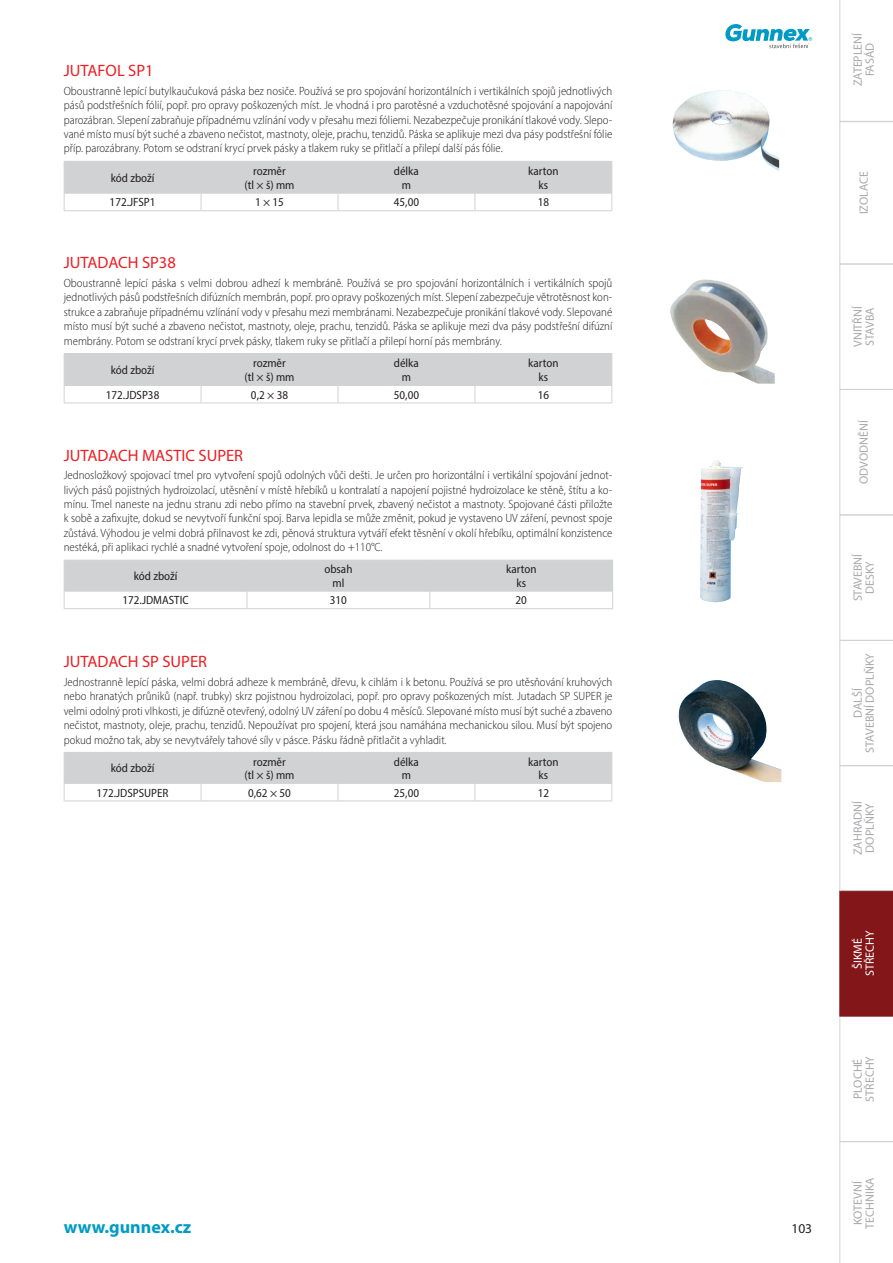
<style>
.page{position:relative;width:893px;height:1263px;background:#fff}
.page>*{position:absolute;margin:0;border:0;box-sizing:border-box;transform-origin:0 0}
.t1{font:700 18px "Myriad Pro";color:#009bc4}
.t2{font:16.5px "Myriad Pro";color:#ee1d23}
.t3{font:13.5px "Myriad Pro";color:#231f20}
.t4{font:300 semi-condensed 12px/14.4px "Myriad Pro";color:#231f20;text-align:justify}
.t5{font:semi-condensed 12px/13.5px "Myriad Pro";color:#231f20;text-align:center}
.t6{font:12px/12px "Myriad Pro";color:#a8a9ad;text-align:center}
.t7{font:12px/12px "Myriad Pro";color:#fff;text-align:center}
</style>
<div class="page">
<svg style="left:725px;top:24px;width:87px;height:24px"></svg>
<svg style="left:839px;top:0;width:54px;height:1263px"></svg>
<svg style="left:64px;top:161px;width:548px;height:50px"></svg>
<img style="left:673px;top:90px;width:106px;height:81px">
<hr style="left:201px;top:403px;width:137px;height:1px;background:#d1d2d4">
<hr style="left:338px;top:403px;width:137px;height:1px;background:#d1d2d4">
<hr style="left:475px;top:403px;width:137px;height:1px;background:#d1d2d4">
<hr style="left:64px;top:403px;width:137px;height:1px;background:#d1d2d4">
<svg style="left:64px;top:353px;width:548px;height:50px"></svg>
<img style="left:670px;top:280px;width:105px;height:104px">
<svg style="left:64px;top:560px;width:549px;height:49px"></svg>
<img style="left:700px;top:460px;width:43px;height:142px">
<svg style="left:64px;top:752px;width:548px;height:49px"></svg>
<img style="left:678px;top:680px;width:103px;height:102px">
<h2 class="t2" style="left:64px;top:60px;width:91px">JUTAFOL SP1</h2>
<p class="t4" style="left:64px;top:84px;width:550px">Oboustranně lepící butylkaučuková páska bez nosiče. Používá se pro spojování horizontálních i vertikálních spojů jednotlivých pásů podstřešních fólií, popř. pro opravy poškozených míst. Je vhodná i pro parotěsné a vzduchotěsné spojování a napojování parozábran. Slepení zabraňuje případnému vzlínání vody v přesahu mezi fóliemi. Nezabezpečuje pronikání tlakové vody. Slepo&shy;vané místo musí být suché a zbaveno nečistot, mastnoty, oleje, prachu, tenzidů. Páska se aplikuje mezi dva pásy podstřešní fólie příp. parozábrany. Potom se odstraní krycí prvek pásky a tlakem ruky se přitlačí a přilepí další pás fólie.</p>
<p class="t5" style="left:111px;top:171px;width:45px">kód zboží</p>
<p class="t5" style="left:245px;top:163px;width:52px;line-height:14.4px">rozměr<br>(tl × š) mm</p>
<p class="t5" style="left:394px;top:164px;width:27px">délka m</p>
<p class="t5" style="left:528px;top:164px;width:32px">karton ks</p>
<p class="t5" style="left:110px;top:196px;width:47px">172.JFSP1</p>
<p class="t5" style="left:255px;top:196px;width:30px">1 × 15</p>
<p class="t5" style="left:394px;top:196px;width:27px">45,00</p>
<p class="t5" style="left:538px;top:196px;width:13px">18</p>
<h2 class="t2" style="left:64px;top:253px;width:114px">JUTADACH SP38</h2>
<p class="t4" style="left:64px;top:276px;width:550px">Oboustranně lepící páska s velmi dobrou adhezí k membráně. Používá se pro spojování horizontálních i vertikálních spojů jednotlivých pásů podstřešních difúzních membrán, popř. pro opravy poškozených míst. Slepení zabezpečuje větrotěsnost kon&shy;strukce a zabraňuje případnému vzlínání vody v přesahu mezi membránami. Nezabezpečuje pronikání tlakové vody. Slepované místo musí být suché a zbaveno nečistot, mastnoty, oleje, prachu, tenzidů. Páska se aplikuje mezi dva pásy podstřešní difúzní membrány. Potom se odstraní krycí prvek pásky, tlakem ruky se přitlačí a přilepí horní pás membrány.</p>
<p class="t5" style="left:111px;top:363px;width:45px">kód zboží</p>
<p class="t5" style="left:245px;top:355px;width:52px;line-height:14.4px">rozměr<br>(tl × š) mm</p>
<p class="t5" style="left:394px;top:356px;width:27px">délka m</p>
<p class="t5" style="left:528px;top:356px;width:32px">karton ks</p>
<p class="t5" style="left:106px;top:388px;width:55px">172.JDSP38</p>
<p class="t5" style="left:251px;top:388px;width:39px">0,2 × 38</p>
<p class="t5" style="left:394px;top:388px;width:27px">50,00</p>
<p class="t5" style="left:538px;top:388px;width:13px">16</p>
<h2 class="t2" style="left:64px;top:445px;width:181px">JUTADACH MASTIC SUPER</h2>
<p class="t4" style="left:64px;top:468px;width:550px">Jednosložkový spojovací tmel pro vytvoření spojů odolných vůči dešti. Je určen pro horizontální i vertikální spojování jednot&shy;livých pásů pojistných hydroizolací, utěsnění v místě hřebíků u kontralatí a napojení pojistné hydroizolace ke stěně, štítu a ko&shy;mínu. Tmel naneste na jednu stranu zdi nebo přímo na stavební prvek, zbavený nečistot a mastnoty. Spojované části přiložte k sobě a zafixujte, dokud se nevytvoří funkční spoj. Barva lepidla se může změnit, pokud je vystaveno UV záření, pevnost spoje zůstává. Výhodou je velmi dobrá přilnavost ke zdi, pěnová struktura vytváří efekt těsnění v okolí hřebíku, optimální konzistence nestéká, při aplikaci rychlé a snadné vytvoření spoje, odolnost do +110°C.</p>
<p class="t5" style="left:134px;top:569px;width:45px">kód zboží</p>
<p class="t5" style="left:324px;top:562px;width:30px">obsah ml</p>
<p class="t5" style="left:506px;top:562px;width:32px">karton ks</p>
<p class="t5" style="left:123px;top:593px;width:68px">172.JDMASTIC</p>
<p class="t5" style="left:330px;top:593px;width:19px">310</p>
<p class="t5" style="left:516px;top:593px;width:13px">20</p>
<h2 class="t2" style="left:64px;top:651px;width:145px">JUTADACH SP SUPER</h2>
<p class="t4" style="left:64px;top:675px;width:550px">Jednostranně lepící páska, velmi dobrá adheze k membráně, dřevu, k cihlám i k betonu. Používá se pro utěsňování kruhových nebo hranatých průniků (např. trubky) skrz pojistnou hydroizolaci, popř. pro opravy poškozených míst. Jutadach SP SUPER je velmi odolný proti vlhkosti, je difúzně otevřený, odolný UV záření po dobu 4 měsíců. Slepované místo musí být suché a zbaveno nečistot, mastnoty, oleje, prachu, tenzidů. Nepoužívat pro spojení, která jsou namáhána mechanickou silou. Musí být spojeno pokud možno tak, aby se nevytvářely tahové síly v pásce. Pásku řádně přitlačit a vyhladit.</p>
<p class="t5" style="left:111px;top:761px;width:45px">kód zboží</p>
<p class="t5" style="left:245px;top:755px;width:52px">rozměr<br>(tl × š) mm</p>
<p class="t5" style="left:394px;top:755px;width:27px">délka m</p>
<p class="t5" style="left:528px;top:755px;width:32px">karton ks</p>
<p class="t5" style="left:97px;top:786px;width:73px">172.JDSPSUPER</p>
<p class="t5" style="left:248px;top:786px;width:44px">0,62 × 50</p>
<p class="t5" style="left:394px;top:786px;width:27px">25,00</p>
<p class="t5" style="left:538px;top:786px;width:13px">12</p>
<h1 class="t1" style="left:64px;top:1215px;width:129px">www.gunnex.cz</h1>
<p class="t3" style="left:791px;top:1220px;width:22px">103</p>
<p class="t6" style="left:851px;top:86px;width:55px;rotate:-90deg">ZATEPLENÍ<br>FASÁD</p>
<p class="t6" style="left:857px;top:214px;width:45px;rotate:-90deg">IZOLACE</p>
<p class="t6" style="left:851px;top:347px;width:42px;text-align:left;rotate:-90deg">VNITŘNÍ<br>STAVBA</p>
<p class="t6" style="left:857px;top:484px;width:66px;rotate:-90deg">ODVODNĚNÍ</p>
<p class="t6" style="left:851px;top:601px;width:49px;rotate:-90deg">STAVEBNÍ<br>DESKY</p>
<p class="t6" style="left:851px;top:753px;width:101px;rotate:-90deg">DALŠÍ<br>STAVEBNÍ DOPLŇKY</p>
<p class="t6" style="left:851px;top:855px;width:56px;text-align:left;rotate:-90deg">ZAHRADNÍ<br>DOPLŇKY</p>
<p class="t7" style="left:851px;top:976px;width:47px;rotate:-90deg">ŠIKMÉ<br>STŘECHY</p>
<p class="t6" style="left:851px;top:1101px;width:47px;text-align:left;rotate:-90deg">PLOCHÉ<br>STŘECHY</p>
<p class="t6" style="left:851px;top:1229px;width:53px;rotate:-90deg">KOTEVNÍ<br>TECHNIKA</p>
</div>
